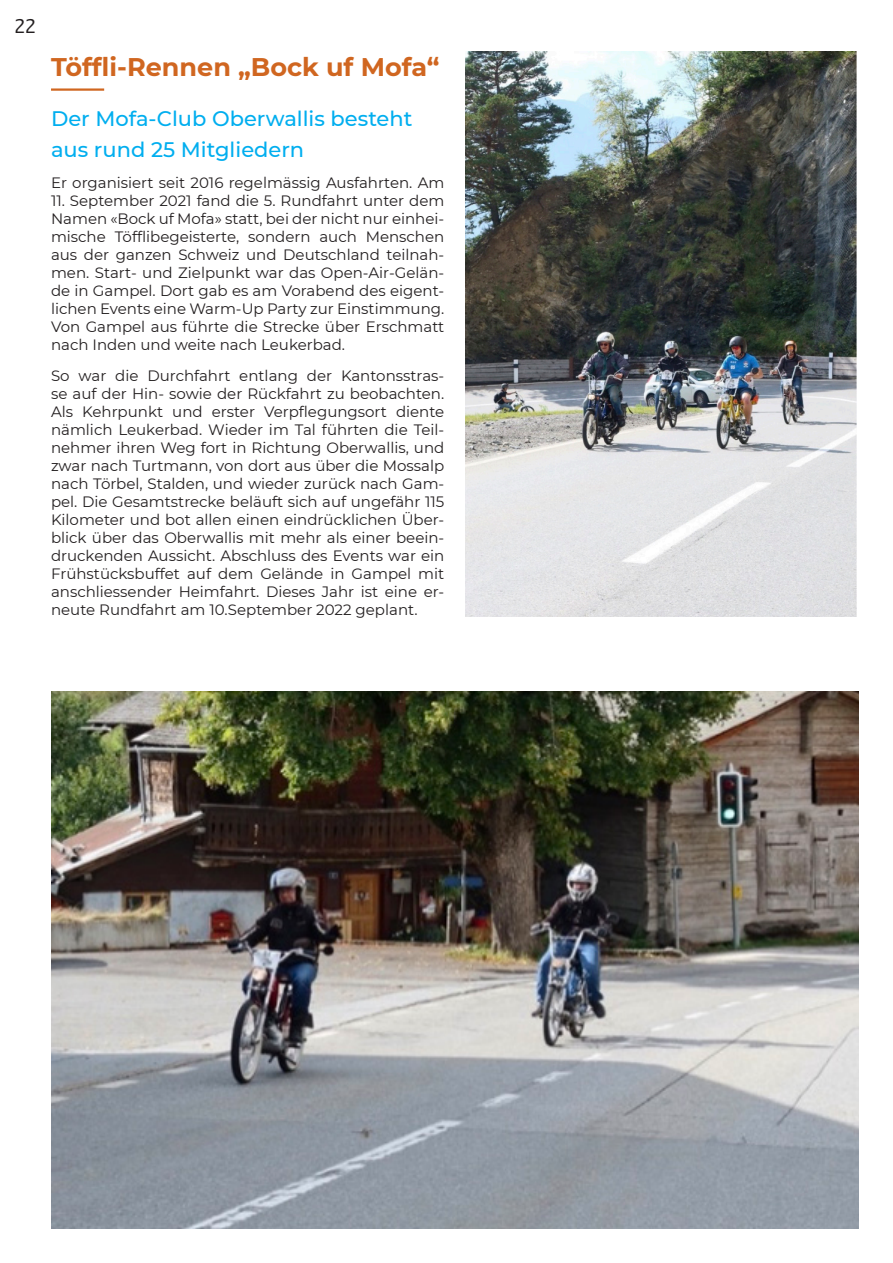
<style>
.page{position:relative;width:893px;height:1263px;background:#fff}
.page>*{position:absolute;margin:0;border:0;box-sizing:border-box;transform-origin:0 0}
.Titel_Num{font:700 25.5px "Montserrat";color:#d06620}
.Untertitel{font:500 21px/30.6px "Montserrat";color:#00aeef}
.t1{font:18px "Monaco";color:#231f20}
.Fliess{font:15px/18px "Montserrat";color:#231f20;text-align:justify}
</style>
<div class="page">
<hr style="left:51px;top:88px;width:53px;height:3px;background:#d06620">
<img style="left:466px;top:51px;width:391px;height:566px">
<img style="left:51px;top:691px;width:808px;height:538px">
<p class="t1" style="left:14px;top:11px;width:23px">22</p>
<p class="Titel_Num" style="left:51px;top:48px;width:390px">Töffli-Rennen „Bock uf Mofa“</p>
<p class="Untertitel" style="left:51px;top:103px;width:363px">Der Mofa-Club Oberwallis besteht aus rund 25 Mitgliedern</p>
<p class="Fliess" style="left:51px;top:173px;width:395px">Er organisiert seit 2016 regelmässig Ausfahrten. Am</p>
<p class="Fliess" style="left:51px;top:191px;width:395px">11. September 2021 fand die 5. Rundfahrt unter dem Namen «Bock uf Mofa» statt, bei der nicht nur einhei&shy;mische Töfflibegeisterte, sondern auch Menschen aus der ganzen Schweiz und Deutschland teilnah&shy;men. Start- und Zielpunkt war das Open-Air-Gelän&shy;de in Gampel. Dort gab es am Vorabend des eigent&shy;lichen Events eine Warm-Up Party zur Einstimmung.<br>Von Gampel aus führte die Strecke über Erschmatt nach Inden und weite nach Leukerbad.</p>
<p class="Fliess" style="left:51px;top:366px;width:395px">So war die Durchfahrt entlang der Kantonsstras&shy;se auf der Hin- sowie der Rückfahrt zu beobachten.<br>Als Kehrpunkt und erster Verpflegungsort diente nämlich Leukerbad. Wieder im Tal führten die Teil&shy;nehmer ihren Weg fort in Richtung Oberwallis, und zwar nach Turtmann, von dort aus über die Mossalp nach Törbel, Stalden, und wieder zurück nach Gam&shy;pel. Die Gesamtstrecke beläuft sich auf ungefähr 115<br>Kilometer und bot allen einen eindrücklichen Über&shy;blick über das Oberwallis mit mehr als einer beein&shy;druckenden Aussicht. Abschluss des Events war ein Frühstücksbuffet auf dem Gelände in Gampel mit anschliessender Heimfahrt. Dieses Jahr ist eine er&shy;neute Rundfahrt am 10.September 2022 geplant.</p>
</div>
